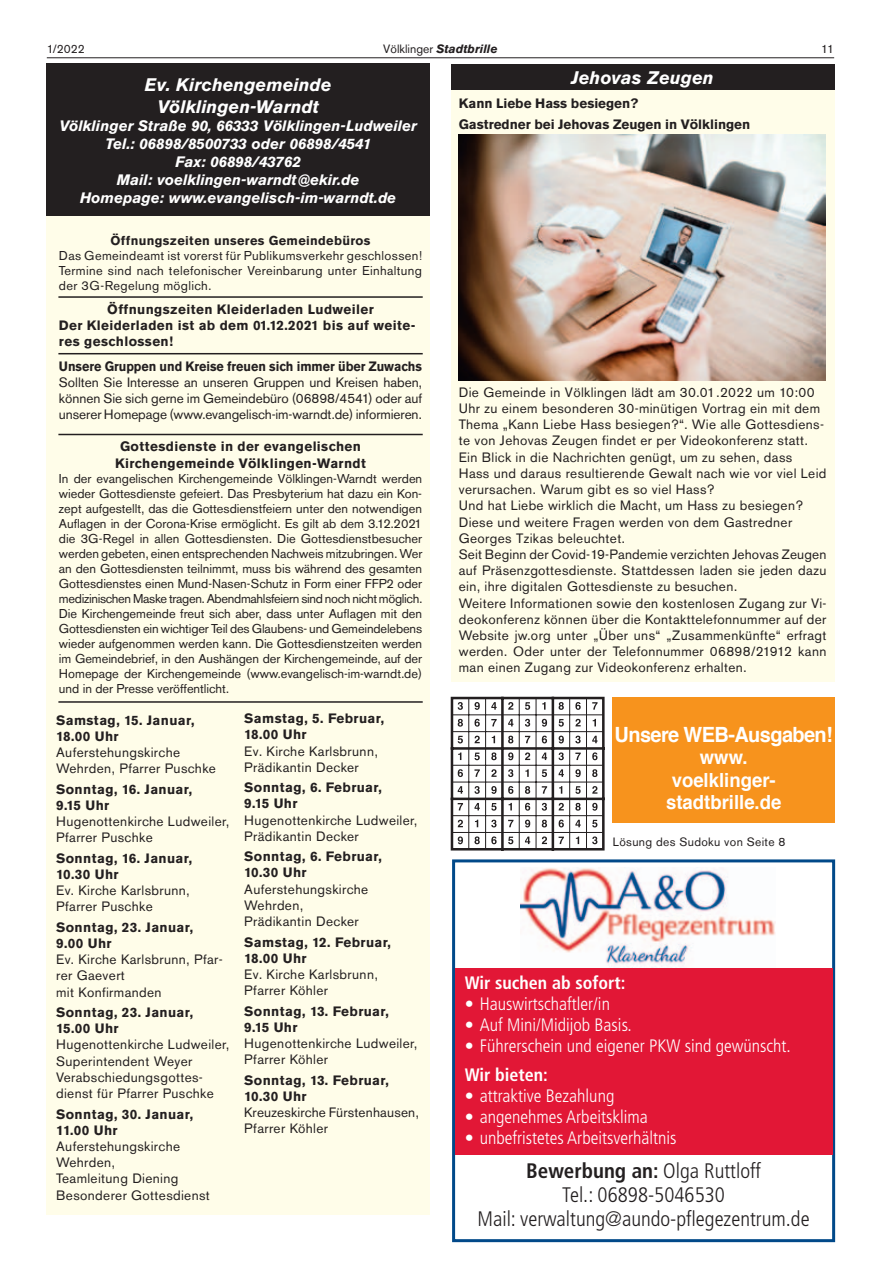
<style>
.page{position:relative;width:881px;height:1263px;background:#fff}
.page>*{position:absolute;margin:0;border:0;box-sizing:border-box;transform-origin:0 0}
.t1{font:300 condensed 21px/24px "Frutiger";color:#231f20;text-align:center}
.t2{font:700 21px "Helvetica";letter-spacing:-.03em;color:#fff;scale:.95 1}
.t3{font:700 19.5px/22.5px "Helvetica";color:#fff;text-align:center;scale:.95 1}
.t4{font:300 condensed 18px "Frutiger";color:#fff}
.t5{font:italic 700 18px/21.6px "Akzidenz Grotesk BQ";color:#fff;text-align:center}
.t6{font:700 condensed 18px "Frutiger";color:#fff}
.t7{font:italic 700 15px/18px "Akzidenz Grotesk BQ";color:#fff;text-align:center}
.t8{font:13.5px/16.2px "Akzidenz Grotesk BQ";letter-spacing:.025em;color:#231f20}
.t9{font:700 13.5px/16.2px "Akzidenz Grotesk BQ";letter-spacing:.025em;color:#231f20}
.t10{font:700 13.5px/20.4px "Akzidenz Grotesk BQ";letter-spacing:-.005em;color:#231f20}
.t11{font:700 13.5px "Akzidenz Grotesk BQ";letter-spacing:-.005em;color:#231f20;scale:.93 1}
.t12{font:12.75px/15px "Akzidenz Grotesk BQ";color:#231f20;text-align:justify}
.t13{font:700 12.75px "Akzidenz Grotesk BQ";letter-spacing:.025em;color:#231f20}
.t14{font:12px "Akzidenz Grotesk BQ";letter-spacing:.025em;color:#231f20}
.t15{font:italic 700 12px "Akzidenz Grotesk BQ";color:#231f20}
.s1{font-weight:400;font-style:normal}
.s2{font-weight:700}
</style>
<div class="page">
<hr style="left:47px;top:57px;width:786px;height:1px;background:#231f20">
<div style="left:451px;top:87px;width:382px;height:595px;background:#fffde9"></div>
<div style="left:451px;top:64px;width:382px;height:25px;background:#231f20"></div>
<div style="left:47px;top:90px;width:382px;height:1124px;background:#fffde9"></div>
<div style="left:47px;top:64px;width:382px;height:152px;background:#231f20"></div>
<hr style="left:58px;top:353px;width:364px;height:1px;background:#231f20">
<hr style="left:58px;top:434px;width:364px;height:1px;background:#231f20">
<hr style="left:58px;top:296px;width:364px;height:2px;background:#231f20">
<hr style="left:58px;top:701px;width:364px;height:2px;background:#231f20">
<div style="left:452px;top:859px;width:382px;height:383px;border:3px solid #014989"></div>
<img style="left:520px;top:867px;width:255px;height:100px">
<div style="left:454px;top:968px;width:378px;height:187px;background:#e21736"></div>
<img style="left:458px;top:135px;width:367px;height:245px">
<div style="left:612px;top:697px;width:222px;height:125px;background:#f7931d"></div>
<svg style="left:450px;top:697px;width:154px;height:153px"></svg>
<p class="t14" style="left:47px;top:41px;width:39px">1/2022</p>
<p class="t15" style="left:383px;top:41px;width:116px"><span class="s1">Völklinger</span> Stadtbrille</p>
<p class="t14" style="left:821px;top:41px;width:14px">11</p>
<h3 class="t5" style="left:571px;top:67px;width:144px">Jehovas Zeugen</h3>
<p class="t10" style="left:458px;top:93px;width:293px">Kann Liebe Hass besiegen?<br>Gastredner bei Jehovas Zeugen in Völklingen</p>
<h3 class="t5" style="left:145px;top:74px;width:188px">Ev. Kirchengemeinde<br>Völklingen-Warndt</h3>
<p class="t7" style="left:59px;top:117px;width:359px">Völklinger Straße 90, 66333 Völklingen-Ludweiler Tel.: 06898/8500733 oder 06898/4541<br>Fax: 06898/43762<br>Mail: voelklingen-warndt@ekir.de<br>Homepage: www.evangelisch-im-warndt.de</p>
<p class="t13" style="left:110px;top:234px;width:261px">Öffnungszeiten unseres Gemeindebüros</p>
<p class="t12" style="left:59px;top:248px;width:364px">Das Gemeindeamt ist vorerst für Publikumsverkehr geschlossen!<br>Termine sind nach telefonischer Vereinbarung unter Einhaltung der 3G-Regelung möglich.</p>
<p class="t9" style="left:59px;top:301px;width:358px;text-indent:48px">Öffnungszeiten Kleiderladen Ludweiler<br>Der Kleiderladen ist ab dem 01.12.2021 bis auf weite&shy;res geschlossen!</p>
<p class="t11" style="left:59px;top:358px;width:392px">Unsere Gruppen und Kreise freuen sich immer über Zuwachs</p>
<p class="t8" style="left:59px;top:374px;width:364px;text-align:justify">Sollten Sie Interesse an unseren Gruppen und Kreisen haben, können Sie sich gerne im Gemeindebüro (06898/4541) oder auf unserer Homepage (www.evangelisch-im-warndt.de) informieren.</p>
<p class="t9" style="left:115px;top:439px;width:252px;text-align:center">Gottesdienste in der evangelischen<br>Kirchengemeinde Völklingen-Warndt</p>
<p class="t12" style="left:59px;top:471px;width:365px">In der evangelischen Kirchengemeinde Völklingen-Warndt werden wieder Gottesdienste gefeiert. Das Presbyterium hat dazu ein Kon&shy;zept aufgestellt, das die Gottesdienstfeiern unter den notwendigen Auflagen in der Corona-Krise ermöglicht. Es gilt ab dem 3.12.2021 die 3G-Regel in allen Gottesdiensten. Die Gottesdienstbesucher werden gebeten, einen entsprechenden Nachweis mitzubringen. Wer an den Gottesdiensten teilnimmt, muss bis während des gesamten Gottesdienstes einen Mund-Nasen-Schutz in Form einer FFP2 oder medizinischen Maske tragen. Abendmahlsfeiern sind noch nicht möglich.<br>Die Kirchengemeinde freut sich aber, dass unter Auflagen mit den Gottesdiensten ein wichtiger Teil des Glaubens- und Gemeindelebens wieder aufgenommen werden kann. Die Gottesdienstzeiten werden im Gemeindebrief, in den Aushängen der Kirchengemeinde, auf der Homepage der Kirchengemeinde (www.evangelisch-im-warndt.de) und in der Presse veröffentlicht.</p>
<p class="t9" style="left:56px;top:712px;width:140px">Samstag, 15. Januar,<br>18.00 Uhr</p>
<p class="t8" style="left:56px;top:744px;width:161px">Auferstehungskirche<br>Wehrden, Pfarrer Puschke</p>
<p class="t9" style="left:56px;top:781px;width:137px">Sonntag, 16. Januar,<br>9.15 Uhr</p>
<p class="t8" style="left:56px;top:813px;width:174px">Hugenottenkirche Ludweiler,<br>Pfarrer Puschke</p>
<p class="t9" style="left:56px;top:850px;width:137px">Sonntag, 16. Januar,<br>10.30 Uhr</p>
<p class="t8" style="left:56px;top:882px;width:135px">Ev. Kirche Karlsbrunn,<br>Pfarrer Puschke</p>
<p class="t9" style="left:56px;top:919px;width:138px">Sonntag, 23. Januar,<br>9.00 Uhr</p>
<p class="t8" style="left:56px;top:951px;width:168px">Ev. Kirche Karlsbrunn, Pfar&shy;rer Gaevert<br>mit Konfirmanden</p>
<p class="t9" style="left:56px;top:1004px;width:138px">Sonntag, 23. Januar,<br>15.00 Uhr</p>
<p class="t8" style="left:56px;top:1037px;width:174px">Hugenottenkirche Ludweiler,<br>Superintendent Weyer<br>Verabschiedungsgottes&shy;dienst für Pfarrer Puschke</p>
<p class="t9" style="left:56px;top:1106px;width:138px">Sonntag, 30. Januar,<br>11.00 Uhr</p>
<p class="t8" style="left:56px;top:1138px;width:155px">Auferstehungskirche<br>Wehrden,<br>Teamleitung Diening<br>Besonderer Gottesdienst</p>
<p class="t9" style="left:244px;top:710px;width:141px">Samstag, 5. Februar,<br>18.00 Uhr</p>
<p class="t8" style="left:244px;top:743px;width:135px">Ev. Kirche Karlsbrunn,<br>Prädikantin Decker</p>
<p class="t9" style="left:244px;top:779px;width:139px">Sonntag, 6. Februar,<br>9.15 Uhr</p>
<p class="t8" style="left:244px;top:812px;width:174px">Hugenottenkirche Ludweiler,<br>Prädikantin Decker</p>
<p class="t9" style="left:244px;top:849px;width:139px">Sonntag, 6. Februar,<br>10.30 Uhr</p>
<p class="t8" style="left:244px;top:881px;width:125px">Auferstehungskirche<br>Wehrden,<br>Prädikantin Decker</p>
<p class="t9" style="left:244px;top:934px;width:148px">Samstag, 12. Februar,<br>18.00 Uhr</p>
<p class="t8" style="left:244px;top:966px;width:135px">Ev. Kirche Karlsbrunn,<br>Pfarrer Köhler</p>
<p class="t9" style="left:244px;top:1003px;width:146px">Sonntag, 13. Februar,<br>9.15 Uhr</p>
<p class="t8" style="left:244px;top:1035px;width:174px">Hugenottenkirche Ludweiler,<br>Pfarrer Köhler</p>
<p class="t9" style="left:244px;top:1072px;width:146px">Sonntag, 13. Februar,<br>10.30 Uhr</p>
<p class="t8" style="left:244px;top:1104px;width:176px">Kreuzeskirche Fürstenhausen,<br>Pfarrer Köhler</p>
<p class="t8" style="left:458px;top:384px;width:369px">Die Gemeinde in Völklingen lädt am 30.01.2022 um 10:00<br>Uhr zu einem besonderen 30-minütigen Vortrag ein mit dem Thema „Kann Liebe Hass besiegen?“. Wie alle Gottesdiens&shy;te von Jehovas Zeugen findet er per Videokonferenz statt.<br>Ein Blick in die Nachrichten genügt, um zu sehen, dass<br>Hass und daraus resultierende Gewalt nach wie vor viel Leid verursachen. Warum gibt es so viel Hass?<br>Und hat Liebe wirklich die Macht, um Hass zu besiegen?<br>Diese und weitere Fragen werden von dem Gastredner Georges Tzikas beleuchtet.<br>Seit Beginn der Covid-19-Pandemie verzichten Jehovas Zeugen auf Präsenzgottesdienste. Stattdessen laden sie jeden dazu ein, ihre digitalen Gottesdienste zu besuchen.<br>Weitere Informationen sowie den kostenlosen Zugang zur Vi&shy;deokonferenz können über die Kontakttelefonnummer auf der Website jw.org unter „Über uns“ „Zusammenkünfte“ erfragt werden. Oder unter der Telefonnummer 06898/21912 kann man einen Zugang zur Videokonferenz erhalten.</p>
<h1 class="t2" style="left:614px;top:717px;width:231px">Unsere WEB-Ausgaben!</h1>
<h2 class="t3" style="left:665px;top:746px;width:123px">www. voelklinger&shy;stadtbrille.de</h2>
<p class="t14" style="left:612px;top:835px;width:174px">Lösung des Sudoku von Seite 8</p>
<h3 class="t6" style="left:464px;top:972px;width:162px">Wir suchen ab sofort:</h3>
<h3 class="t4" style="left:464px;top:994px;width:147px">• Hauswirtschaftler/in</h3>
<h3 class="t4" style="left:464px;top:1015px;width:168px">• Auf Mini/Midijob Basis.</h3>
<h3 class="t4" style="left:464px;top:1036px;width:327px">• Führerschein und eigener PKW sind gewünscht.</h3>
<h3 class="t6" style="left:464px;top:1064px;width:85px">Wir bieten:</h3>
<h3 class="t4" style="left:464px;top:1085px;width:151px">• attraktive Bezahlung</h3>
<h3 class="t4" style="left:464px;top:1106px;width:184px">• angenehmes Arbeitsklima</h3>
<h3 class="t4" style="left:464px;top:1127px;width:213px">• unbefristetes Arbeitsverhältnis</h3>
<h1 class="t1" style="left:477px;top:1159px;width:333px"><span class="s2">Bewerbung an:</span> Olga Ruttloff<br>Tel.: 06898-5046530<br>Mail: verwaltung@aundo-pflegezentrum.de</h1>
</div>
